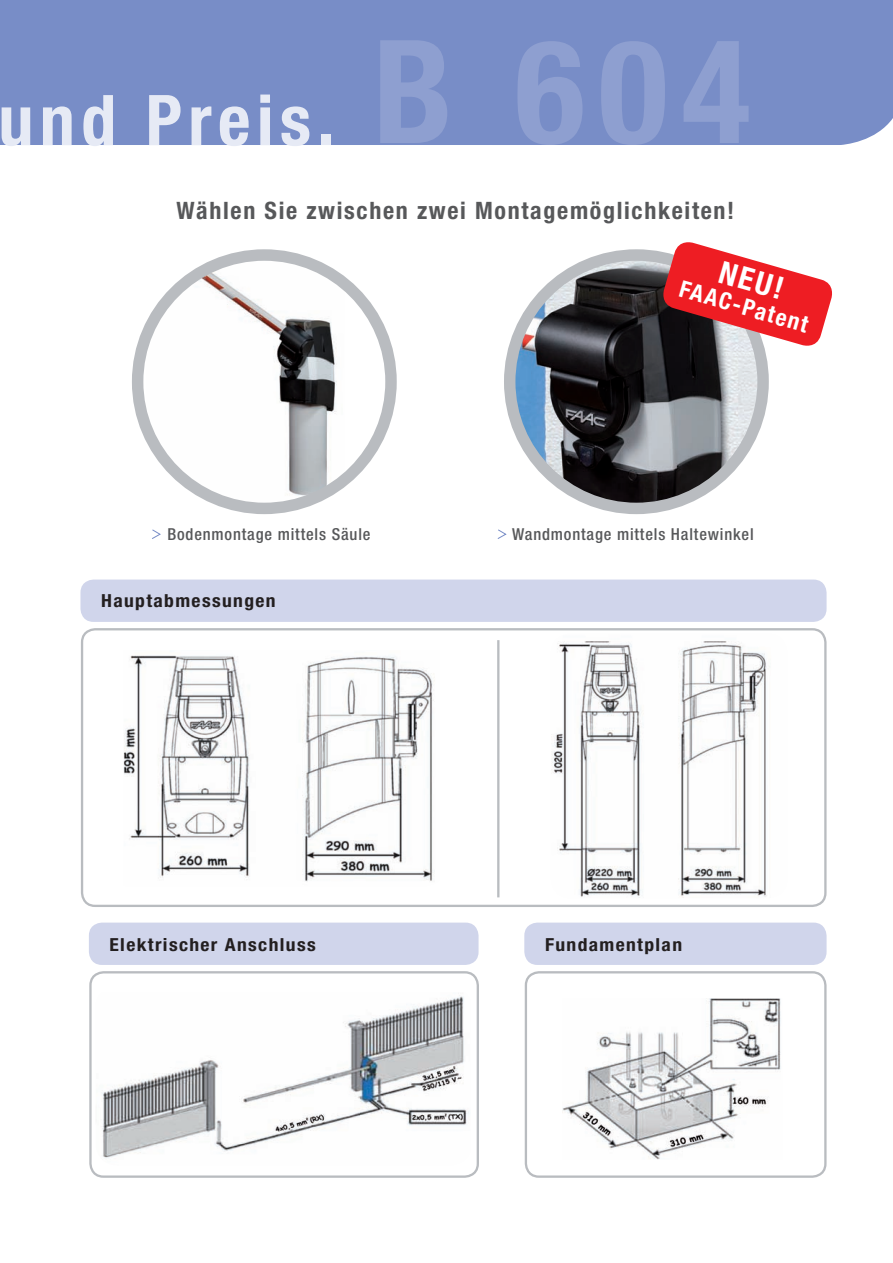
<style>
.page{position:relative;width:893px;height:1263px;background:#fff}
.page>*{position:absolute;margin:0;border:0;box-sizing:border-box;transform-origin:0 0}
.t1{font:700 condensed 143.85px "Helvetica Neue";color:#8e9fd0}
.t2{font:700 condensed 70.05px "Helvetica Neue";letter-spacing:.09em;color:#e6eaf5}
.t3{font:700 condensed 31.2px "Helvetica Neue";color:#fff}
.t4{font:700 condensed 24px "Helvetica Neue";letter-spacing:.07em;color:#57585a}
.t5{font:700 condensed 23.4px "Helvetica Neue";color:#fff}
.t6{font:700 condensed 18px "Helvetica Neue";letter-spacing:.07em;color:#231f20;scale:1.09 1}
.t7{font:500 condensed 16.5px "Helvetica Neue";letter-spacing:.05em;color:#57585a}
</style>
<div class="page">
<div style="left:510px;top:0;width:383px;height:145px;background:#788dc7"></div>
<div style="left:0;top:0;width:510px;height:145px;background:#788dc7"></div>
<div style="left:89px;top:971px;width:390px;height:207px;border:2px solid #b9bcc0;border-radius:13px"></div>
<div style="left:81px;top:628px;width:745px;height:279px;border:2px solid #b9bcc0;border-radius:13px"></div>
<div style="left:80px;top:579px;width:746px;height:43px;background:#d0d5eb;border-radius:13px"></div>
<img style="left:551px;top:641px;width:219px;height:257px">
<img style="left:124px;top:655px;width:311px;height:227px">
<img style="left:102px;top:996px;width:367px;height:162px">
<hr style="left:497px;top:640px;width:2px;height:257px;background:#b9bcc0">
<div style="left:89px;top:922px;width:390px;height:43px;background:#d0d5eb;border-radius:13px"></div>
<div style="left:525px;top:971px;width:301px;height:207px;border:2px solid #b9bcc0;border-radius:13px"></div>
<div style="left:524px;top:922px;width:302px;height:43px;background:#d0d5eb;border-radius:13px"></div>
<img style="left:562px;top:998px;width:219px;height:162px">
<svg style="left:152px;top:529px;width:9px;height:10px"></svg>
<svg style="left:497px;top:529px;width:10px;height:10px"></svg>
<img style="left:510px;top:255px;width:252px;height:253px">
<div style="left:504px;top:249px;width:265px;height:265px;border:11px solid #b9bcc0;border-radius:50%"></div>
<img style="left:147px;top:255px;width:197px;height:253px">
<div style="left:132px;top:249px;width:265px;height:265px;border:11px solid #b9bcc0;border-radius:50%"></div>
<svg style="left:660px;top:242px;width:172px;height:107px"></svg>
<h2 class="t2" style="left:-2px;top:78px;width:337px">und Preis.</h2>
<h1 class="t1" style="left:373px;top:5px;width:379px">B 604</h1>
<h3 class="t4" style="left:176px;top:196px;width:559px">Wählen Sie zwischen zwei Montagemöglichkeiten!</h3>
<h3 class="t3" style="left:725px;top:253px;width:67px;rotate:16deg">NEU!</h3>
<h3 class="t5" style="left:684px;top:274px;width:134px;rotate:16deg">FAAC-Patent</h3>
<p class="t7" style="left:167px;top:525px;width:204px">Bodenmontage mittels Säule</p>
<p class="t7" style="left:512px;top:524px;width:243px">Wandmontage mittels Haltewinkel</p>
<p class="t6" style="left:101px;top:589px;width:162px">Hauptabmessungen</p>
<p class="t6" style="left:110px;top:933px;width:191px">Elektrischer Anschluss</p>
<p class="t6" style="left:545px;top:933px;width:127px">Fundamentplan</p>
</div>
